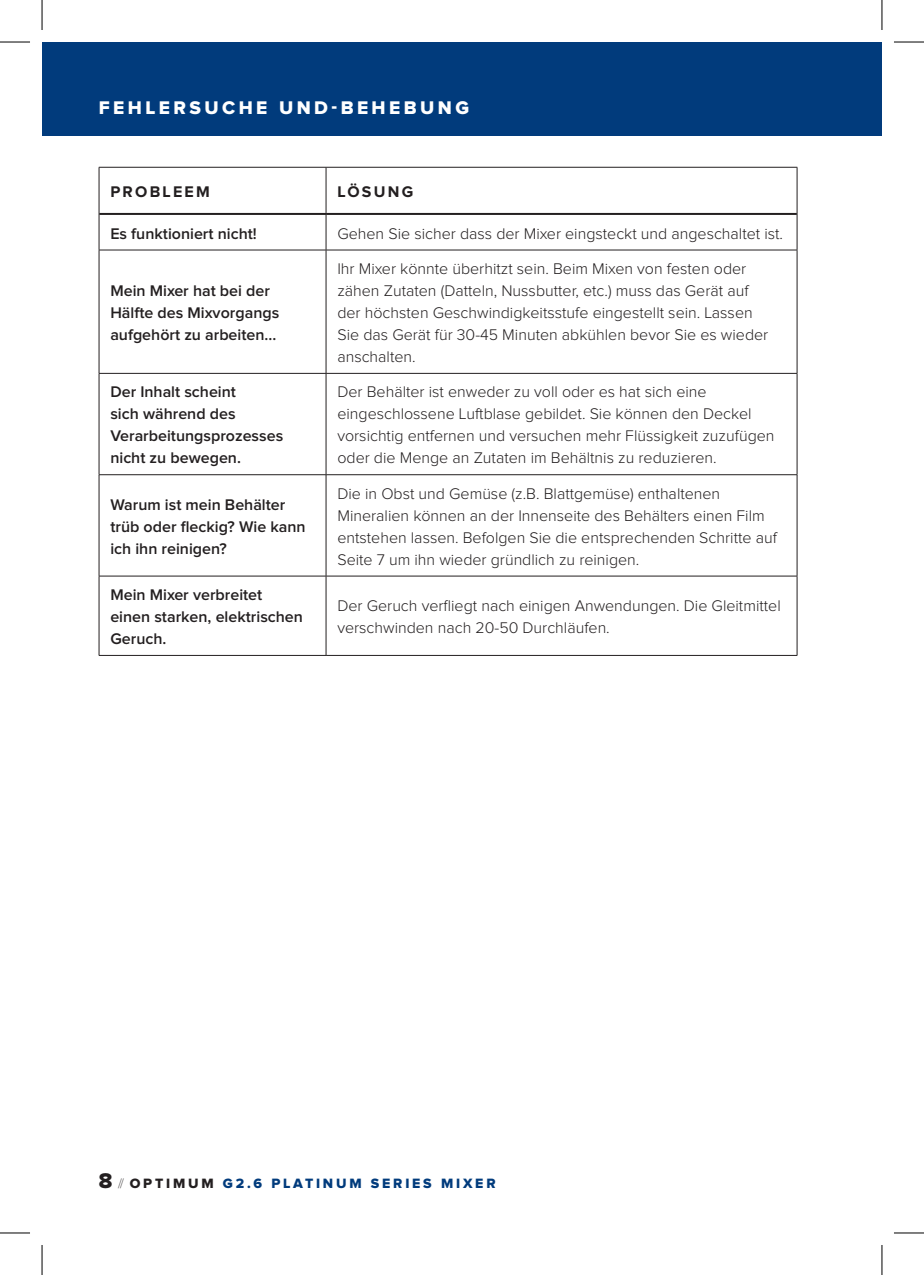
<style>
.page{position:relative;width:924px;height:1275px;background:#fff}
.page>*{position:absolute;margin:0;border:0;box-sizing:border-box;transform-origin:0 0}
.Page_Header_Right_Pa{font:19px "Proxima Nova Extrabld";letter-spacing:.18em;color:#fff}
.Body_Table_ENGLISH{font:300 16px/22px "Proxima Nova";color:#231f20}
.Body_Table_ENGLISH-2{font:600 16px/22px "Proxima Nova";color:#231f20}
.Table_header{font:700 16px "Proxima Nova";letter-spacing:.14em;color:#231f20}
.t1{font:14px "Proxima Nova Extrabld";letter-spacing:.2em;color:#013b7c}
.s1{font-size:22px;color:#231f20}
.s2{font-family:"Proxima Nova";font-weight:100;color:#231f20}
.s3{color:#231f20}
</style>
<div class="page">
<div style="left:42px;top:42px;width:839px;height:94px;background:#013b7c"></div>
<hr style="left:99px;top:250px;width:227px;height:1px;background:#231f20">
<hr style="left:326px;top:250px;width:471px;height:1px;background:#231f20">
<hr style="left:99px;top:373px;width:227px;height:1px;background:#231f20">
<hr style="left:326px;top:373px;width:471px;height:1px;background:#231f20">
<hr style="left:99px;top:474px;width:227px;height:1px;background:#231f20">
<hr style="left:326px;top:474px;width:471px;height:1px;background:#231f20">
<hr style="left:99px;top:576px;width:227px;height:1px;background:#231f20">
<hr style="left:326px;top:576px;width:471px;height:1px;background:#231f20">
<hr style="left:796px;top:214px;width:1px;height:36px;background:#231f20">
<hr style="left:796px;top:250px;width:1px;height:123px;background:#231f20">
<hr style="left:796px;top:373px;width:1px;height:101px;background:#231f20">
<hr style="left:796px;top:475px;width:1px;height:101px;background:#231f20">
<hr style="left:796px;top:576px;width:1px;height:79px;background:#231f20">
<hr style="left:326px;top:167px;width:471px;height:1px;background:#231f20">
<hr style="left:796px;top:167px;width:1px;height:47px;background:#231f20">
<hr style="left:326px;top:213px;width:470px;height:2px;background:#231f20">
<hr style="left:99px;top:167px;width:227px;height:1px;background:#231f20">
<hr style="left:99px;top:167px;width:1px;height:47px;background:#231f20">
<hr style="left:325px;top:167px;width:1px;height:46px;background:#231f20">
<hr style="left:99px;top:213px;width:227px;height:2px;background:#231f20">
<hr style="left:99px;top:214px;width:1px;height:36px;background:#231f20">
<hr style="left:325px;top:215px;width:1px;height:35px;background:#231f20">
<hr style="left:99px;top:250px;width:1px;height:123px;background:#231f20">
<hr style="left:325px;top:250px;width:1px;height:123px;background:#231f20">
<hr style="left:99px;top:373px;width:1px;height:101px;background:#231f20">
<hr style="left:325px;top:373px;width:1px;height:101px;background:#231f20">
<hr style="left:99px;top:475px;width:1px;height:101px;background:#231f20">
<hr style="left:325px;top:475px;width:1px;height:101px;background:#231f20">
<hr style="left:99px;top:576px;width:1px;height:79px;background:#231f20">
<hr style="left:325px;top:576px;width:1px;height:79px;background:#231f20">
<hr style="left:99px;top:655px;width:227px;height:1px;background:#231f20">
<hr style="left:326px;top:655px;width:471px;height:1px;background:#231f20">
<hr style="left:0;top:42px;width:30px;height:1px;background:#000">
<hr style="left:893px;top:42px;width:30px;height:1px;background:#000">
<hr style="left:0;top:1232px;width:30px;height:1px;background:#000">
<hr style="left:893px;top:1232px;width:30px;height:1px;background:#000">
<hr style="left:42px;top:0;width:1px;height:30px;background:#000">
<hr style="left:42px;top:1245px;width:1px;height:30px;background:#000">
<hr style="left:881px;top:0;width:1px;height:30px;background:#000">
<hr style="left:881px;top:1245px;width:1px;height:30px;background:#000">
<p class="Page_Header_Right_Pa" style="left:99px;top:99px;width:371px">FEHLERSUCHE UND-BEHEBUNG</p>
<p class="Table_header" style="left:110px;top:184px;width:101px">PROBLEEM</p>
<p class="Table_header" style="left:337px;top:184px;width:77px">LÖSUNG</p>
<p class="Body_Table_ENGLISH-2" style="left:110px;top:223px;width:148px">Es funktioniert nicht!</p>
<p class="Body_Table_ENGLISH" style="left:337px;top:223px;width:447px">Gehen Sie sicher dass der Mixer eingsteckt und angeschaltet ist.</p>
<p class="Body_Table_ENGLISH-2" style="left:110px;top:280px;width:170px">Mein Mixer hat bei der<br>Hälfte des Mixvorgangs aufgehört zu arbeiten...</p>
<p class="Body_Table_ENGLISH" style="left:337px;top:258px;width:432px">Ihr Mixer könnte überhitzt sein. Beim Mixen von festen oder zähen Zutaten (Datteln, Nussbutter, etc.) muss das Gerät auf der höchsten Geschwindigkeitsstufe eingestellt sein. Lassen Sie das Gerät für 30-45 Minuten abkühlen bevor Sie es wieder anschalten.</p>
<p class="Body_Table_ENGLISH-2" style="left:110px;top:382px;width:174px">Der Inhalt scheint<br>sich während des<br>Verarbeitungsprozesses nicht zu bewegen.</p>
<p class="Body_Table_ENGLISH" style="left:337px;top:382px;width:438px">Der Behälter ist enweder zu voll oder es hat sich eine eingeschlossene Luftblase gebildet. Sie können den Deckel vorsichtig entfernen und versuchen mehr Flüssigkeit zuzufügen oder die Menge an Zutaten im Behältnis zu reduzieren.</p>
<p class="Body_Table_ENGLISH-2" style="left:110px;top:494px;width:197px">Warum ist mein Behälter trüb oder fleckig? Wie kann ich ihn reinigen?</p>
<p class="Body_Table_ENGLISH" style="left:337px;top:483px;width:441px">Die in Obst und Gemüse (z.B. Blattgemüse) enthaltenen Mineralien können an der Innenseite des Behälters einen Film entstehen lassen. Befolgen Sie die entsprechenden Schritte auf Seite 7 um ihn wieder gründlich zu reinigen.</p>
<p class="Body_Table_ENGLISH-2" style="left:110px;top:584px;width:194px">Mein Mixer verbreitet einen starken, elektrischen<br>Geruch.</p>
<p class="Body_Table_ENGLISH" style="left:337px;top:595px;width:444px">Der Geruch verfliegt nach einigen Anwendungen. Die Gleitmittel verschwinden nach 20-50 Durchläufen.</p>
<p class="t1" style="left:99px;top:1177px;width:398px"><span class="s1">8</span> <span class="s2">//</span> <span class="s3">OPTIMUM</span> G2.6 PLATINUM SERIES MIXER</p>
</div>
